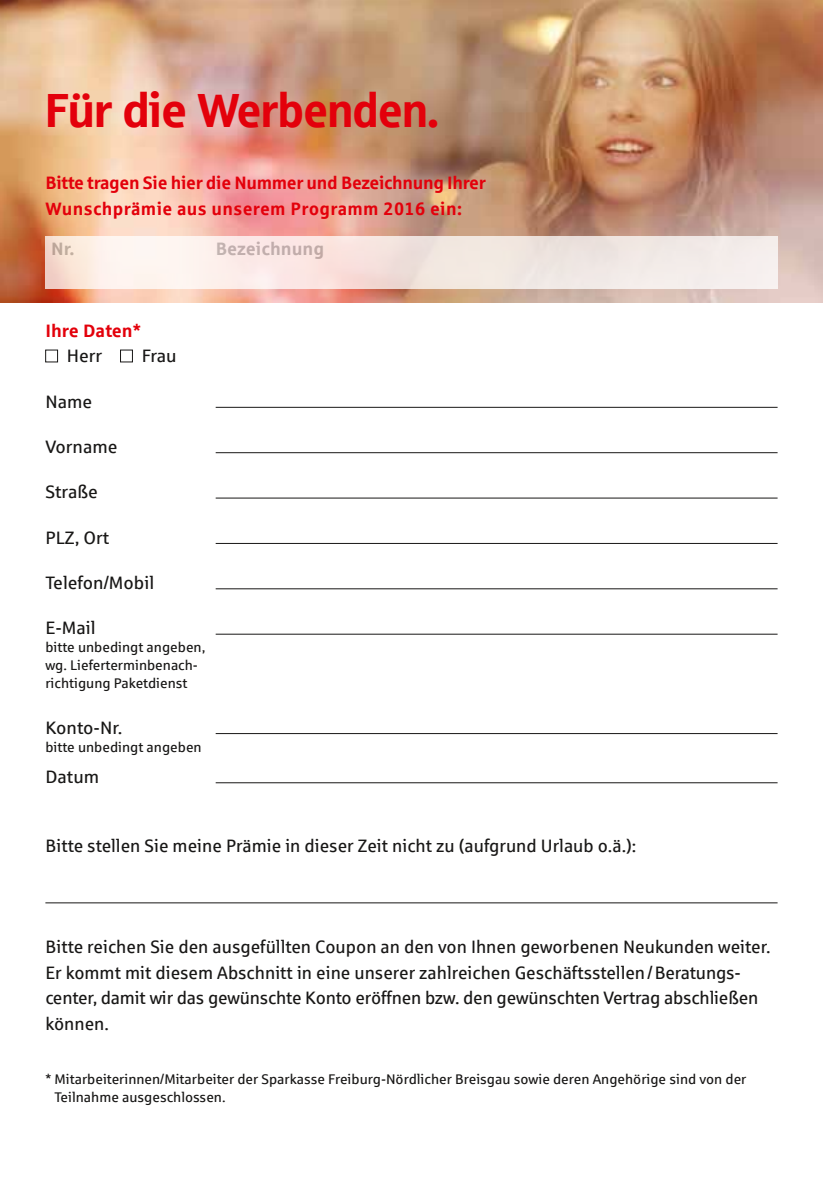
<style>
.page{position:relative;width:823px;height:1191px;background:#fff}
.page>*{position:absolute;margin:0;border:0;box-sizing:border-box;transform-origin:0 0}
.t1{font:48px "Sparkasse Head";color:#e3000b}
.t2{font:18px/25.6px "Sparkasse Rg";color:#181716}
.t3{font:700 18px/25.6px "Sparkasse Rg";letter-spacing:-.02em;color:#e3000b}
.t4{font:700 18px "Sparkasse Rg";color:#b1b2b3}
.t5{font:700 18px "Sparkasse Rg";color:#e3000b}
.t6{font:14px/18px "Sparkasse Rg";color:#181716}
</style>
<div class="page">
<img style="left:0;top:0;width:822px;height:302px">
<hr style="left:215px;top:407px;width:562px;height:1px;background:#181716">
<hr style="left:215px;top:452px;width:562px;height:1px;background:#181716">
<hr style="left:215px;top:498px;width:562px;height:1px;background:#181716">
<hr style="left:215px;top:543px;width:562px;height:1px;background:#181716">
<hr style="left:215px;top:588px;width:562px;height:1px;background:#181716">
<hr style="left:215px;top:634px;width:562px;height:1px;background:#181716">
<hr style="left:215px;top:733px;width:562px;height:1px;background:#181716">
<hr style="left:215px;top:782px;width:562px;height:1px;background:#181716">
<hr style="left:45px;top:902px;width:732px;height:1px;background:#181716">
<div style="left:45px;top:350px;width:13px;height:12px;border:1px solid #181716"></div>
<div style="left:120px;top:350px;width:13px;height:12px;border:1px solid #181716"></div>
<svg style="left:45px;top:236px;width:732px;height:52px;fill:#f5e9e5"></svg>
<h1 class="t1" style="left:45px;top:79px;width:395px">Für die Werbenden.</h1>
<p class="t3" style="left:45px;top:169px;width:441px">Bitte tragen Sie hier die Nummer und Bezeichnung Ihrer<br>Wunschprämie aus unserem Programm 2016 ein:</p>
<p class="t4" style="left:51px;top:237px;width:25px">Nr.</p>
<p class="t4" style="left:215px;top:237px;width:110px">Bezeichnung</p>
<p class="t5" style="left:45px;top:319px;width:97px">Ihre Daten*</p>
<p class="t2" style="left:67px;top:343px;width:37px">Herr</p>
<p class="t2" style="left:142px;top:343px;width:36px">Frau</p>
<p class="t2" style="left:45px;top:388px;width:48px">Name</p>
<p class="t2" style="left:45px;top:433px;width:74px">Vorname</p>
<p class="t2" style="left:45px;top:479px;width:54px">Straße</p>
<p class="t2" style="left:45px;top:524px;width:65px">PLZ, Ort</p>
<p class="t2" style="left:45px;top:569px;width:110px">Telefon/Mobil</p>
<p class="t2" style="left:45px;top:615px;width:52px">E-Mail</p>
<p class="t6" style="left:45px;top:638px;width:161px">bitte unbedingt angeben, wg. Lieferterminbenach&shy;richtigung Paketdienst</p>
<p class="t2" style="left:45px;top:714px;width:78px">Konto-Nr.</p>
<p class="t6" style="left:45px;top:737px;width:158px">bitte unbedingt angeben</p>
<p class="t2" style="left:45px;top:763px;width:55px">Datum</p>
<p class="t2" style="left:45px;top:832px;width:592px">Bitte stellen Sie meine Prämie in dieser Zeit nicht zu (aufgrund Urlaub o.ä.):</p>
<p class="t2" style="left:45px;top:933px;width:726px">Bitte reichen Sie den ausgefüllten Coupon an den von Ihnen geworbenen Neukunden weiter.<br>Er kommt mit diesem Abschnitt in eine unserer zahlreichen Geschäftsstellen/Beratungs&shy;center, damit wir das gewünschte Konto eröffnen bzw. den gewünschten Vertrag abschließen können.</p>
<p class="t6" style="left:54px;top:1069px;width:693px;text-indent:-9px">* Mitarbeiterinnen/Mitarbeiter der Sparkasse Freiburg-Nördlicher Breisgau sowie deren Angehörige sind von der<br>Teilnahme ausgeschlossen.</p>
</div>
